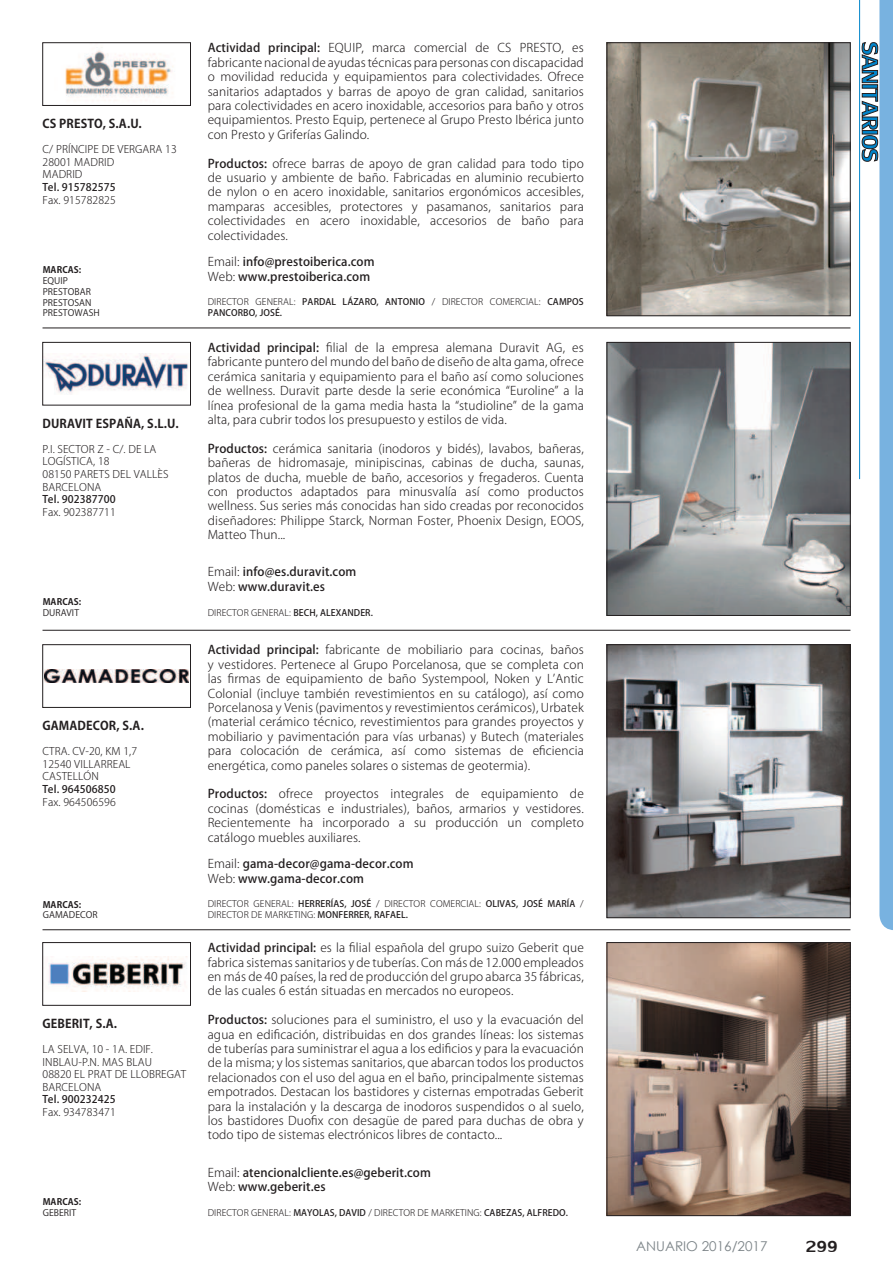
<style>
.page{position:relative;width:893px;height:1263px;background:#fff}
.page>*{position:absolute;margin:0;border:0;box-sizing:border-box;transform-origin:0 0}
.t1{font:24px "Lily UPC";color:#231f20}
.t2{font:13.5px "Century Gothic";color:#7b8387}
.t3{font:300 12px/14.4px "Koz Go Pro";letter-spacing:.01em;color:#231f20;text-align:justify}
.t4{font:500 12px/14.4px "Koz Go Pro";letter-spacing:.01em;color:#231f20}
.t5{font:700 12px "Koz Go Pro";letter-spacing:.01em;color:#231f20}
.t6{font:300 10.5px/12.6px "Koz Go Pro";letter-spacing:.01em;color:#231f20}
.t7{font:500 10.5px "Koz Go Pro";letter-spacing:.01em;color:#231f20}
.t8{font:300 9px/10.5px "Koz Go Pro";letter-spacing:.01em;color:#231f20}
.t9{font:500 9px/10.5px "Koz Go Pro";letter-spacing:.01em;color:#231f20}
.t10{font:9px/10.8px "Koz Go Pro";letter-spacing:.01em;color:#231f20}
.t11{font:700 9px "Koz Go Pro";letter-spacing:.01em;color:#231f20}
.s1{font-weight:500}
.s2{font-weight:300}
</style>
<div class="page">
<hr style="left:43px;top:328px;width:807px;height:1px;background:#231f20">
<hr style="left:43px;top:630px;width:807px;height:1px;background:#231f20">
<hr style="left:43px;top:929px;width:807px;height:1px;background:#231f20">
<img style="left:609px;top:45px;width:239px;height:269px">
<div style="left:607px;top:43px;width:243px;height:273px;border:1px solid #231f20"></div>
<img style="left:65px;top:50px;width:109px;height:48px">
<div style="left:43px;top:43px;width:148px;height:63px;border:1px solid #231f20"></div>
<img style="left:609px;top:344px;width:239px;height:270px">
<div style="left:607px;top:342px;width:243px;height:274px;border:1px solid #231f20"></div>
<img style="left:45px;top:353px;width:144px;height:41px">
<div style="left:43px;top:342px;width:148px;height:63px;border:1px solid #231f20"></div>
<img style="left:609px;top:646px;width:239px;height:270px">
<div style="left:607px;top:644px;width:243px;height:274px;border:1px solid #231f20"></div>
<img style="left:45px;top:670px;width:143px;height:12px">
<div style="left:43px;top:644px;width:148px;height:64px;border:1px solid #231f20"></div>
<img style="left:609px;top:944px;width:239px;height:270px">
<div style="left:607px;top:942px;width:243px;height:274px;border:1px solid #231f20"></div>
<img style="left:48px;top:956px;width:139px;height:35px">
<div style="left:43px;top:942px;width:148px;height:63px;border:1px solid #231f20"></div>
<svg style="left:862px;top:0;width:31px;height:930px"></svg>
<hr style="left:859px;top:0;width:1px;height:479px;background:#0084ca">
<p class="t5" style="left:43px;top:116px;width:101px">CS PRESTO, S.A.U.</p>
<p class="t6" style="left:43px;top:143px;width:136px">C/ PRÍNCIPE DE VERGARA 13<br>28001 MADRID<br>MADRID</p>
<p class="t7" style="left:43px;top:180px;width:75px">Tel. 915782575</p>
<p class="t6" style="left:43px;top:193px;width:75px">Fax. 915782825</p>
<p class="t11" style="left:43px;top:264px;width:40px">MARCAS:</p>
<p class="t10" style="left:43px;top:275px;width:59px">EQUIP<br>PRESTOBAR<br>PRESTOSAN<br>PRESTOWASH</p>
<p class="t5" style="left:43px;top:415px;width:138px">DURAVIT ESPAÑA, S.L.U.</p>
<p class="t6" style="left:43px;top:443px;width:127px">P.I. SECTOR Z - C/. DE LA<br>LOGÍSTICA, 18<br>08150 PARETS DEL VALLÈS<br>BARCELONA</p>
<p class="t7" style="left:43px;top:493px;width:75px">Tel. 902387700</p>
<p class="t6" style="left:43px;top:506px;width:75px">Fax. 902387711</p>
<p class="t11" style="left:43px;top:596px;width:40px">MARCAS:</p>
<p class="t10" style="left:43px;top:607px;width:38px">DURAVIT</p>
<p class="t5" style="left:43px;top:718px;width:103px">GAMADECOR, S.A.</p>
<p class="t6" style="left:43px;top:745px;width:96px">CTRA. CV-20, KM 1,7<br>12540 VILLARREAL<br>CASTELLÓN</p>
<p class="t7" style="left:43px;top:782px;width:75px">Tel. 964506850</p>
<p class="t6" style="left:43px;top:795px;width:75px">Fax. 964506596</p>
<p class="t11" style="left:43px;top:898px;width:40px">MARCAS:</p>
<p class="t10" style="left:43px;top:910px;width:57px">GAMADECOR</p>
<p class="t5" style="left:43px;top:1016px;width:76px">GEBERIT, S.A.</p>
<p class="t6" style="left:43px;top:1043px;width:145px">LA SELVA, 10 - 1A. EDIF.<br>INBLAU-P.N. MAS BLAU<br>08820 EL PRAT DE LLOBREGAT<br>BARCELONA</p>
<p class="t7" style="left:43px;top:1093px;width:75px">Tel. 900232425</p>
<p class="t6" style="left:43px;top:1106px;width:75px">Fax. 934783471</p>
<p class="t11" style="left:43px;top:1196px;width:40px">MARCAS:</p>
<p class="t10" style="left:43px;top:1208px;width:35px">GEBERIT</p>
<p class="t3" style="left:208px;top:41px;width:378px"><span class="s1">Actividad principal:</span> EQUIP, marca comercial de CS PRESTO, es fabricante nacional de ayudas técnicas para personas con discapacidad o movilidad reducida y equipamientos para colectividades. Ofrece sanitarios adaptados y barras de apoyo de gran calidad, sanitarios para colectividades en acero inoxidable, accesorios para baño y otros equipamientos. Presto Equip, pertenece al Grupo Presto Ibérica junto con Presto y Griferías Galindo.</p>
<p class="t3" style="left:208px;top:156px;width:378px"><span class="s1">Productos:</span> ofrece barras de apoyo de gran calidad para todo tipo de usuario y ambiente de baño. Fabricadas en aluminio recubierto de nylon o en acero inoxidable, sanitarios ergonómicos accesibles, mamparas accesibles, protectores y pasamanos, sanitarios para colectividades en acero inoxidable, accesorios de baño para colectividades.</p>
<p class="t4" style="left:208px;top:255px;width:168px"><span class="s2">Email:</span> info@prestoiberica.com<br><span class="s2">Web:</span> www.prestoiberica.com</p>
<p class="t9" style="left:208px;top:297px;width:378px"><span class="s2">DIRECTOR GENERAL:</span> PARDAL LÁZARO, ANTONIO <span class="s2">/ DIRECTOR COMERCIAL:</span> CAMPOS<br>PANCORBO, JOSÉ.</p>
<p class="t3" style="left:208px;top:340px;width:378px"><span class="s1">Actividad principal:</span> 昀椀lial de la empresa alemana Duravit AG, es fabricante puntero del mundo del baño de diseño de alta gama, ofrece cerámica sanitaria y equipamiento para el baño así como soluciones de wellness. Duravit parte desde la serie económica “Euroline” a la línea profesional de la gama media hasta la “studioline” de la gama alta, para cubrir todos los presupuesto y estilos de vida.</p>
<p class="t3" style="left:208px;top:441px;width:378px"><span class="s1">Productos:</span> cerámica sanitaria (inodoros y bidés), lavabos, bañeras, bañeras de hidromasaje, minipiscinas, cabinas de ducha, saunas, platos de ducha, mueble de baño, accesorios y fregaderos. Cuenta con productos adaptados para minusvalía así como productos wellness. Sus series más conocidas han sido creadas por reconocidos diseñadores: Philippe Starck, Norman Foster, Phoenix Design, EOOS, Matteo Thun...</p>
<p class="t4" style="left:208px;top:565px;width:150px"><span class="s2">Email:</span> info@es.duravit.com<br><span class="s2">Web:</span> www.duravit.es</p>
<p class="t8" style="left:208px;top:607px;width:167px">DIRECTOR GENERAL: <span class="s1">BECH, ALEXANDER.</span></p>
<p class="t3" style="left:208px;top:643px;width:378px"><span class="s1">Actividad principal:</span> fabricante de mobiliario para cocinas, baños y vestidores. Pertenece al Grupo Porcelanosa, que se completa con las 昀椀rmas de equipamiento de baño Systempool, Noken y L’Antic Colonial (incluye también revestimientos en su catálogo), así como Porcelanosa y Venis (pavimentos y revestimientos cerámicos), Urbatek (material cerámico técnico, revestimientos para grandes proyectos y mobiliario y pavimentación para vías urbanas) y Butech (materiales para colocación de cerámica, así como sistemas de e昀椀ciencia energética, como paneles solares o sistemas de geotermia).</p>
<p class="t3" style="left:208px;top:787px;width:378px"><span class="s1">Productos:</span> ofrece proyectos integrales de equipamiento de cocinas (domésticas e industriales), baños, armarios y vestidores.<br>Recientemente ha incorporado a su producción un completo catálogo muebles auxiliares.</p>
<p class="t4" style="left:208px;top:857px;width:207px"><span class="s2">Email:</span> gama-decor@gama-decor.com<br><span class="s2">Web:</span> www.gama-decor.com</p>
<p class="t8" style="left:208px;top:899px;width:378px">DIRECTOR GENERAL: <span class="s1">HERRERÍAS, JOSÉ</span> / DIRECTOR COMERCIAL: <span class="s1">OLIVAS, JOSÉ MARÍA</span> /<br>DIRECTOR DE MARKETING: <span class="s1">MONFERRER, RAFAEL.</span></p>
<p class="t3" style="left:208px;top:941px;width:378px"><span class="s1">Actividad principal:</span> es la 昀椀lial española del grupo suizo Geberit que fabrica sistemas sanitarios y de tuberías. Con más de 12.000 empleados en más de 40 países, la red de producción del grupo abarca 35 fábricas, de las cuales 6 están situadas en mercados no europeos.</p>
<p class="t3" style="left:208px;top:1013px;width:378px"><span class="s1">Productos:</span> soluciones para el suministro, el uso y la evacuación del agua en edi昀椀cación, distribuidas en dos grandes líneas: los sistemas de tuberías para suministrar el agua a los edi昀椀cios y para la evacuación de la misma; y los sistemas sanitarios, que abarcan todos los productos relacionados con el uso del agua en el baño, principalmente sistemas empotrados. Destacan los bastidores y cisternas empotradas Geberit para la instalación y la descarga de inodoros suspendidos o al suelo, los bastidores Duo昀椀x con desagüe de pared para duchas de obra y todo tipo de sistemas electrónicos libres de contacto...</p>
<p class="t4" style="left:208px;top:1165px;width:225px"><span class="s2">Email:</span> atencionalcliente.es@geberit.com<br><span class="s2">Web:</span> www.geberit.es</p>
<p class="t8" style="left:208px;top:1207px;width:362px">DIRECTOR GENERAL: <span class="s1">MAYOLAS, DAVID</span> / DIRECTOR DE MARKETING: <span class="s1">CABEZAS, ALFREDO.</span></p>
<p class="t2" style="left:636px;top:1241px;width:133px">ANUARIO 2016/2017</p>
<h1 class="t1" style="left:806px;top:1229px;width:34px">299</h1>
</div>
